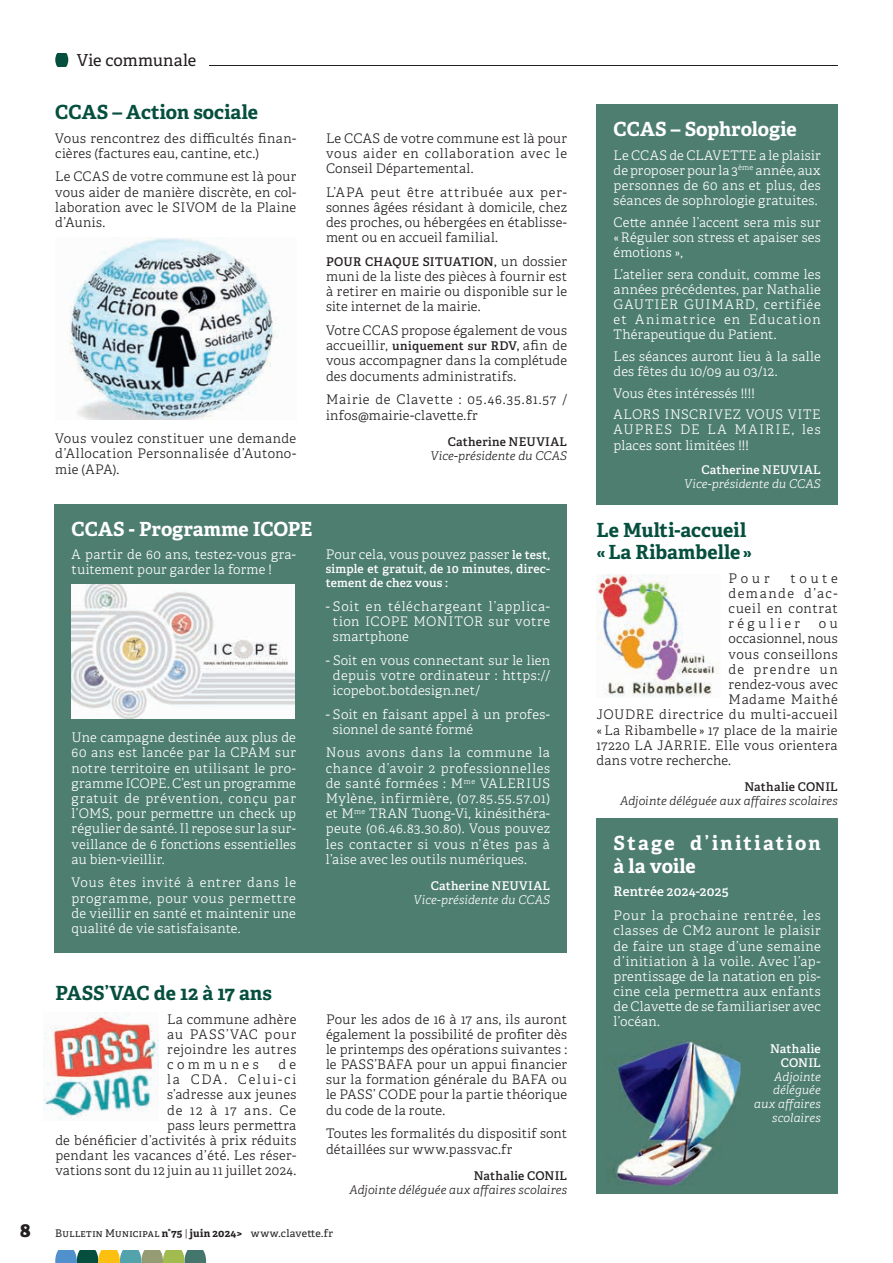
<style>
.page{position:relative;width:893px;height:1263px;background:#fff}
.page>*{position:absolute;margin:0;border:0;box-sizing:border-box;transform-origin:0 0}
.t1{font:700 19.5px/22.5px "Adelle";color:#064f3e}
.t2{font:700 19.5px "Adelle";letter-spacing:.01em;color:#fff}
.t3{font:700 19.5px/22.5px "Adelle";letter-spacing:.11em;color:#fff}
.t4{font:800 19.5px "Adelle";color:#231f20}
.t5{font:16.5px "Adelle";color:#231f20}
.t6{font:300 13.2px/15.1px "Adelle";letter-spacing:.02em;color:#fff;text-align:justify}
.t7{font:300 13.2px/15.1px "Adelle";letter-spacing:.025em;color:#231f20;text-align:justify}
.t8{font:300 13.2px/15.1px "Adelle";letter-spacing:.045em;color:#231f20}
.t9{font:300 13.2px "Adelle";letter-spacing:.055em;color:#231f20}
.t10{font:600 13.2px "Adelle";letter-spacing:.02em;color:#fff}
.t11{font:300 13.2px "Adelle";letter-spacing:.11em;color:#231f20}
.t12{font:600 12px/13.8px "Adelle";letter-spacing:.015em;color:#fff;text-align:right}
.t13{font:italic 300 12px "Adelle";letter-spacing:.005em;color:#231f20}
.t14{font:italic 300 12px/13.8px "Adelle";letter-spacing:.01em;color:#fff;text-align:right}
.t15{font:600 12px "Adelle";letter-spacing:.015em;color:#231f20}
.t16{font:10.5px "Adelle";letter-spacing:.035em;color:#231f20}
.s1{font-weight:300;font-size:13.2px}
.s2{font-weight:600;font-size:12px}
.s3{font-weight:700}
.s4{font-weight:300}
</style>
<div class="page">
<svg style="left:55px;top:1250px;width:151px;height:13px;background:#7d9c77"></svg>
<hr style="left:55px;top:66px;width:783px;height:1px;background:#231f20">
<div style="left:597px;top:819px;width:241px;height:375px;background:#4e7e70"></div>
<div style="left:55px;top:54px;width:154px;height:16px;background:#fff"></div>
<svg style="left:55px;top:53px;width:13px;height:13px"></svg>
<img style="left:69px;top:237px;width:209px;height:182px">
<img style="left:44px;top:1012px;width:114px;height:109px">
<img style="left:613px;top:1040px;width:128px;height:146px">
<img style="left:597px;top:574px;width:122px;height:123px">
<div style="left:55px;top:504px;width:512px;height:448px;background:#4e7e70"></div>
<img style="left:72px;top:585px;width:223px;height:133px">
<div style="left:597px;top:104px;width:241px;height:401px;background:#4e7e70"></div>
<p class="t5" style="left:77px;top:50px;width:121px">Vie communale</p>
<h1 class="t1" style="left:55px;top:101px;width:204px">CCAS – Action sociale</h1>
<p class="t7" style="left:55px;top:131px;width:242px">Vous rencontrez des difficultés finan&shy;cières (factures eau, cantine, etc.)</p>
<p class="t7" style="left:55px;top:169px;width:243px">Le CCAS de votre commune est là pour vous aider de manière discrète, en col&shy;laboration avec le SIVOM de la Plaine d’Aunis.</p>
<p class="t7" style="left:55px;top:431px;width:243px">Vous voulez constituer une demande d’Allocation Personnalisée d’Autono&shy;mie (APA).</p>
<p class="t7" style="left:326px;top:131px;width:242px">Le CCAS de votre commune est là pour vous aider en collaboration avec le Conseil Départemental.</p>
<p class="t7" style="left:326px;top:185px;width:243px">L’APA peut être attribuée aux per&shy;sonnes âgées résidant à domicile, chez des proches, ou hébergées en établisse&shy;ment ou en accueil familial.</p>
<p class="t15" style="left:326px;top:254px;width:242px">POUR CHAQUE SITUATION, <span class="s1">un dossier</span></p>
<p class="t7" style="left:326px;top:269px;width:243px">muni de la liste des pièces à fournir est à retirer en mairie ou disponible sur le site internet de la mairie.</p>
<p class="t7" style="left:326px;top:323px;width:242px">Votre CCAS propose également de vous accueillir, <span class="s2">uniquement sur RDV,</span> afin de vous accompagner dans la complétude des documents administratifs.</p>
<p class="t8" style="left:326px;top:392px;width:242px">Mairie de Clavette : 05.46.35.81.57 / infos@mairie-clavette.fr</p>
<p class="t15" style="left:448px;top:434px;width:121px">Catherine NEUVIAL</p>
<p class="t13" style="left:431px;top:448px;width:138px">Vice-présidente du CCAS</p>
<h1 class="t2" style="left:72px;top:516px;width:242px">CCAS - Programme ICOPE</h1>
<p class="t6" style="left:72px;top:547px;width:226px">A partir de 60 ans, testez-vous gra&shy;tuitement pour garder la forme !</p>
<p class="t6" style="left:72px;top:730px;width:226px">Une campagne destinée aux plus de 60 ans est lancée par la CPAM sur notre territoire en utilisant le pro&shy;gramme ICOPE. C’est un programme gratuit de prévention, conçu par l’OMS, pour permettre un check up régulier de santé. Il repose sur la sur&shy;veillance de 6 fonctions essentielles au bien-vieillir.</p>
<p class="t6" style="left:72px;top:875px;width:226px">Vous êtes invité à entrer dans le programme, pour vous permettre de vieillir en santé et maintenir une qualité de vie satisfaisante.</p>
<p class="t6" style="left:326px;top:547px;width:226px">Pour cela, vous pouvez passer <span class="s2">le test,</span></p>
<p class="t12" style="left:326px;top:562px;width:226px;text-align:left">simple et gratuit, de 10 minutes, direc&shy;tement de chez vous :</p>
<p class="t6" style="left:333px;top:598px;width:219px;text-indent:-7px">- Soit en téléchargeant l’applica&shy;tion ICOPE MONITOR sur votre smartphone</p>
<p class="t6" style="left:333px;top:652px;width:219px;text-indent:-7px">- Soit en vous connectant sur le lien depuis votre ordinateur : https:// icopebot.botdesign.net/</p>
<p class="t6" style="left:333px;top:707px;width:219px;text-indent:-7px">- Soit en faisant appel à un profes&shy;sionnel de santé formé</p>
<p class="t6" style="left:326px;top:745px;width:226px">Nous avons dans la commune la chance d’avoir 2 professionnelles de santé formées : M<sup>me</sup> VALERIUS Mylène, infirmière, (07.85.55.57.01) et M<sup>me</sup> TRAN Tuong-Vi, kinésithéra&shy;peute (06.46.83.30.80). Vous pouvez les contacter si vous n’êtes pas à l’aise avec les outils numériques.</p>
<p class="t12" style="left:431px;top:879px;width:121px">Catherine NEUVIAL</p>
<p class="t14" style="left:414px;top:893px;width:138px">Vice-présidente du CCAS</p>
<h1 class="t1" style="left:55px;top:982px;width:218px">PASS’VAC de 12 à 17 ans</h1>
<p class="t7" style="left:167px;top:1011px;width:131px">La commune adhère au PASS’VAC pour rejoindre les autres communes</p>
<p class="t7" style="left:55px;top:1057px;width:242px;text-align:right">d e<br>la CDA. Celui-ci<br>s’adresse aux jeunes<br>de 12 à 17 ans. Ce<br>pass leurs permettra<br>de bénéficier d’activités à prix réduits pendant les vacances d’été. Les réser&shy;vations sont du 12 juin au 11 juillet 2024.</p>
<p class="t7" style="left:326px;top:1011px;width:242px">Pour les ados de 16 à 17 ans, ils auront également la possibilité de profiter dès le printemps des opérations suivantes : le PASS’BAFA pour un appui financier sur la formation générale du BAFA ou le PASS’ CODE pour la partie théorique du code de la route.</p>
<p class="t7" style="left:326px;top:1126px;width:242px">Toutes les formalités du dispositif sont détaillées sur www.passvac.fr</p>
<p class="t15" style="left:474px;top:1168px;width:95px">Nathalie CONIL</p>
<p class="t13" style="left:349px;top:1182px;width:219px">Adjointe déléguée aux affaires scolaires</p>
<h1 class="t4" style="left:20px;top:1218px;width:12px">8</h1>
<p class="t16" style="left:55px;top:1227px;width:279px">Bulletin Municipal <span class="s3">n°75</span> <span class="s4">|</span> <span class="s3">juin 2024&gt;</span> www.clavette.fr</p>
<h1 class="t2" style="left:614px;top:117px;width:185px">CCAS – Sophrologie</h1>
<p class="t6" style="left:614px;top:148px;width:209px">Le CCAS de CLAVETTE a le plaisir de proposer pour la 3<sup>ème</sup> année, aux personnes de 60 ans et plus, des séances de sophrologie gratuites.</p>
<p class="t6" style="left:614px;top:215px;width:209px">Cette année l’accent sera mis sur « Réguler son stress et apaiser ses émotions »,</p>
<p class="t6" style="left:614px;top:267px;width:209px">L’atelier sera conduit, comme les années précédentes, par Nathalie GAUTIER GUIMARD, certifiée et Animatrice en Education Thérapeutique du Patient.</p>
<p class="t6" style="left:614px;top:349px;width:209px">Les séances auront lieu à la salle des fêtes du 10/09 au 03/12.</p>
<p class="t6" style="left:614px;top:382px;width:209px;line-height:21.6px">Vous êtes intéressés !!!!<br>ALORS INSCRIVEZ VOUS VITE</p>
<p class="t6" style="left:614px;top:422px;width:209px">AUPRES DE LA MAIRIE, les places sont limitées !!!</p>
<p class="t12" style="left:702px;top:463px;width:121px">Catherine NEUVIAL</p>
<p class="t14" style="left:684px;top:477px;width:138px">Vice-présidente du CCAS</p>
<h1 class="t1" style="left:597px;top:518px;width:157px">Le Multi-accueil « La Ribambelle »</h1>
<p class="t7" style="left:729px;top:571px;width:42px">Pour</p>
<p class="t7" style="left:729px;top:571px;width:111px;text-indent:62px">toute demande d’ac&shy;cueil en contrat régulier</p>
<p class="t7" style="left:819px;top:616px;width:20px">ou</p>
<p class="t7" style="left:729px;top:631px;width:111px">occasionnel, nous</p>
<p class="t8" style="left:729px;top:647px;width:111px">vous conseillons</p>
<p class="t11" style="left:729px;top:661px;width:111px">de prendre un</p>
<p class="t7" style="left:729px;top:677px;width:111px">rendez-vous avec</p>
<p class="t8" style="left:729px;top:692px;width:111px">Madame Maithé</p>
<p class="t9" style="left:597px;top:707px;width:243px">JOUDRE directrice du multi-accueil</p>
<p class="t7" style="left:597px;top:722px;width:243px">« La Ribambelle » 17 place de la mairie</p>
<p class="t7" style="left:597px;top:738px;width:243px">17220 LA JARRIE. Elle vous orientera</p>
<p class="t7" style="left:597px;top:753px;width:136px">dans votre recherche.</p>
<p class="t15" style="left:744px;top:780px;width:95px">Nathalie CONIL</p>
<p class="t13" style="left:620px;top:794px;width:219px">Adjointe déléguée aux affaires scolaires</p>
<h1 class="t3" style="left:614px;top:832px;width:209px">Stage d’initiation à la voile</h1>
<p class="t10" style="left:614px;top:883px;width:117px">Rentrée 2024-2025</p>
<p class="t6" style="left:614px;top:908px;width:209px">Pour la prochaine rentrée, les classes de CM2 auront le plaisir de faire un stage d’une semaine d’initiation à la voile. Avec l’ap&shy;prentissage de la natation en pis&shy;cine cela permettra aux enfants de Clavette de se familiariser avec l’océan.</p>
<p class="t12" style="left:770px;top:1042px;width:52px">Nathalie<br>CONIL</p>
<p class="t14" style="left:754px;top:1069px;width:68px">Adjointe déléguée aux affaires scolaires</p>
</div>
